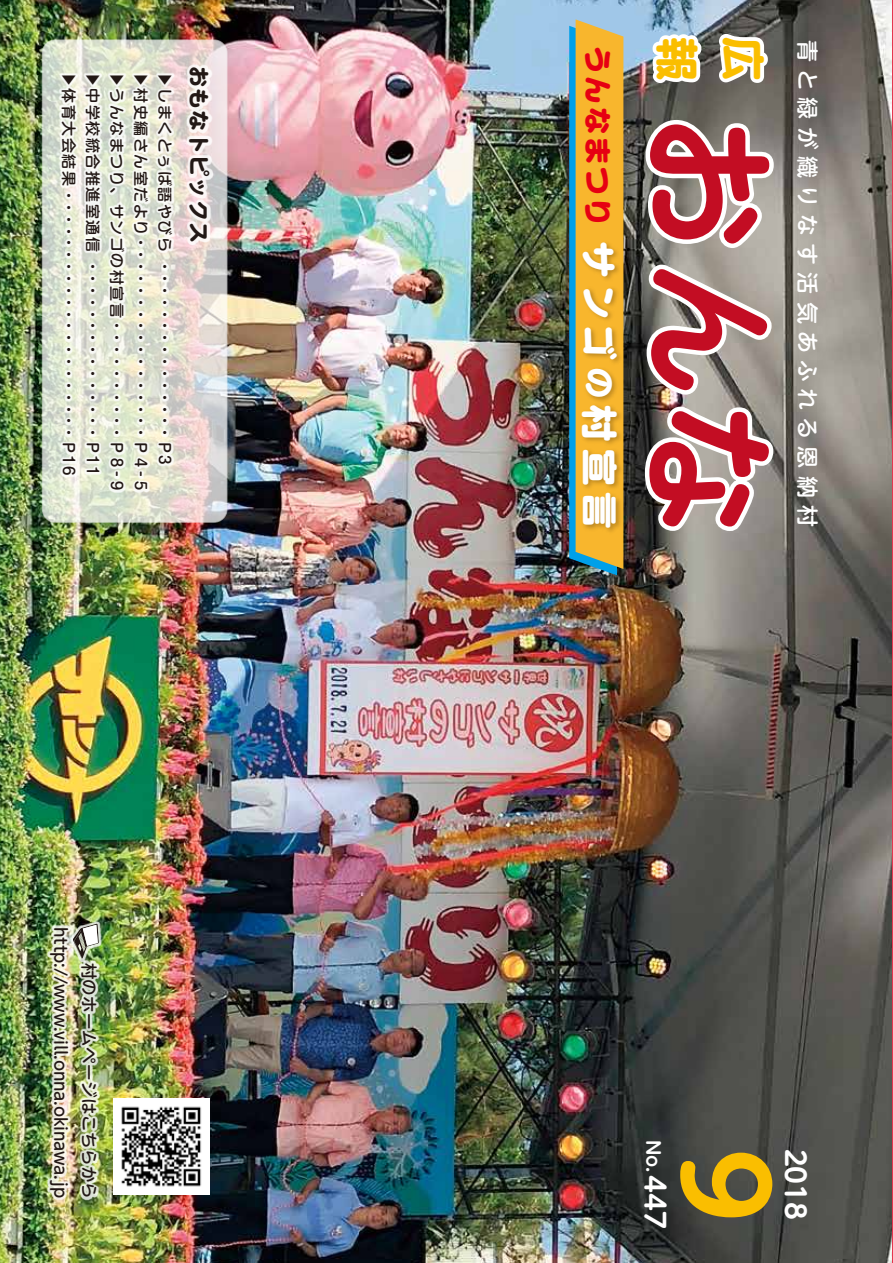
<style>
.page{position:relative;width:893px;height:1263px;background:#fff}
.page>*{position:absolute;margin:0;border:0;box-sizing:border-box;transform-origin:0 0}
.t1{font:700 135px "UD Shin M Go Pr 6 N De";color:#c30d23}
.t2{font:700 111px "UD Shin M Go Pr 6 N De";color:#fabe00}
.t3{font:700 43.5px/66.2px "UD Shin M Go Pr 6 N";color:#fabe00}
.t4{font:800 36.45px "Shin M Go Pr 6 N";color:#fff}
.t5{font:800 36.45px "Kamo Lemo Std";color:#fff}
.t6{font:800 31.5px "Kamo Lemo Std";color:#fff}
.t7{font:800 27.75px "Shin M Go Pr 6 N";letter-spacing:.1em;color:#e60012}
.t8{font:700 27px "UD Shin M Go Pr 6 N De";color:#fff}
.t9{font:500 22.05px "UD Shin M Go Pr 6 N";letter-spacing:.32em;color:#fff}
.t10{font:700 21px "UD Shin M Go Pr 6 N";letter-spacing:.06em;color:#221815}
.t11{font:700 18px "UD Shin M Go Pr 6 N De";color:#fff}
.t12{font:500 16.5px/28.3px "UD Shin M Go Pr 6 N";letter-spacing:-.01em;color:#221815;text-align:right}
.t13{font:500 15px/24px "Shin M Go Pr 6 N";letter-spacing:.1em;color:#221815}
.s1{font-size:18px}
</style>
<div class="page">
<img style="left:0;top:0;width:892px;height:1263px">
<img style="left:771px;top:19px;width:72px;height:540px">
<svg style="left:646px;top:28px;width:126px;height:60px"></svg>
<svg style="left:640px;top:115px;width:138px;height:420px"></svg>
<img style="left:126px;top:7px;width:144px;height:294px">
<img style="left:1px;top:15px;width:230px;height:536px">
<img style="left:17px;top:867px;width:138px;height:149px">
<img style="left:125px;top:906px;width:29px;height:347px">
<img style="left:0;top:871px;width:125px;height:382px">
<img style="left:113px;top:1098px;width:96px;height:96px">
<svg style="left:569px;top:19px;width:54px;height:556px;background:#c8ae50"></svg>
<img style="left:567px;top:237px;width:60px;height:308px">
<hr style="left:892px;top:0;width:1px;height:1263px;background:#e7354f">
<p class="t13" style="left:105px;top:72px;width:405px;rotate:90deg">▶中学校統合推進室通信<br>▶体育大会結果・ ・ ・ ・ ・ ・ ・ ・ ・ ・ ・ ・ ・ ・ ・ ・ ・ ・ ・ ・ ・P16</p>
<p class="t13" style="left:105px;top:259px;width:217px;rotate:90deg">・ ・ ・ ・ ・ ・ ・ ・ ・ ・ ・ ・ ・ ・ ・P11</p>
<p class="t13" style="left:129px;top:72px;width:423px;rotate:90deg">▶うんなまつり、サンゴの村宣言・ ・ ・ ・ ・ ・ ・ ・ ・ ・P８９-</p>
<p class="t13" style="left:153px;top:72px;width:423px;rotate:90deg">▶村史編さん室だより・ ・ ・ ・ ・ ・ ・ ・ ・ ・ ・ ・ ・ ・ ・ ・ ・P４５-</p>
<p class="t13" style="left:177px;top:72px;width:181px;rotate:90deg">▶しまくとぅば語やびら</p>
<h3 class="t10" style="left:217px;top:66px;width:178px;rotate:90deg">おもなトピックス</h3>
<p class="t13" style="left:177px;top:259px;width:206px;rotate:90deg">・ ・ ・ ・ ・ ・ ・ ・ ・ ・ ・ ・ ・ ・ ・P3</p>
<p class="t12" style="left:104px;top:927px;width:274px;rotate:90deg">村のホームページはこちらからhttp://www.vill.onna.okinawa.jp</p>
<h3 class="t7" style="left:622px;top:46px;width:181px;rotate:90deg">うんなまつり</h3>
<h3 class="t5" style="left:627px;top:241px;width:120px;rotate:90deg">サンゴ</h3>
<h3 class="t6" style="left:623px;top:367px;width:33px;rotate:90deg">の</h3>
<h3 class="t4" style="left:631px;top:405px;width:125px;rotate:90deg">村宣言</h3>
<h3 class="t3" style="left:779px;top:37px;width:45px;rotate:90deg">広報</h3>
<h1 class="t1" style="left:823px;top:115px;width:423px;rotate:90deg">おんな</h1>
<h3 class="t9" style="left:826px;top:40px;width:489px;rotate:90deg">青と緑が織りなす活気あふれる恩納村</h3>
<p class="t11" style="left:669px;top:1139px;width:29px;rotate:90deg">No</p>
<h3 class="t8" style="left:678px;top:1167px;width:63px;rotate:90deg"><span class="s1">.</span> 447</h3>
<h2 class="t2" style="left:819px;top:1148px;width:75px;rotate:90deg">9</h2>
<h3 class="t8" style="left:819px;top:1148px;width:73px;rotate:90deg">2018</h3>
</div>
